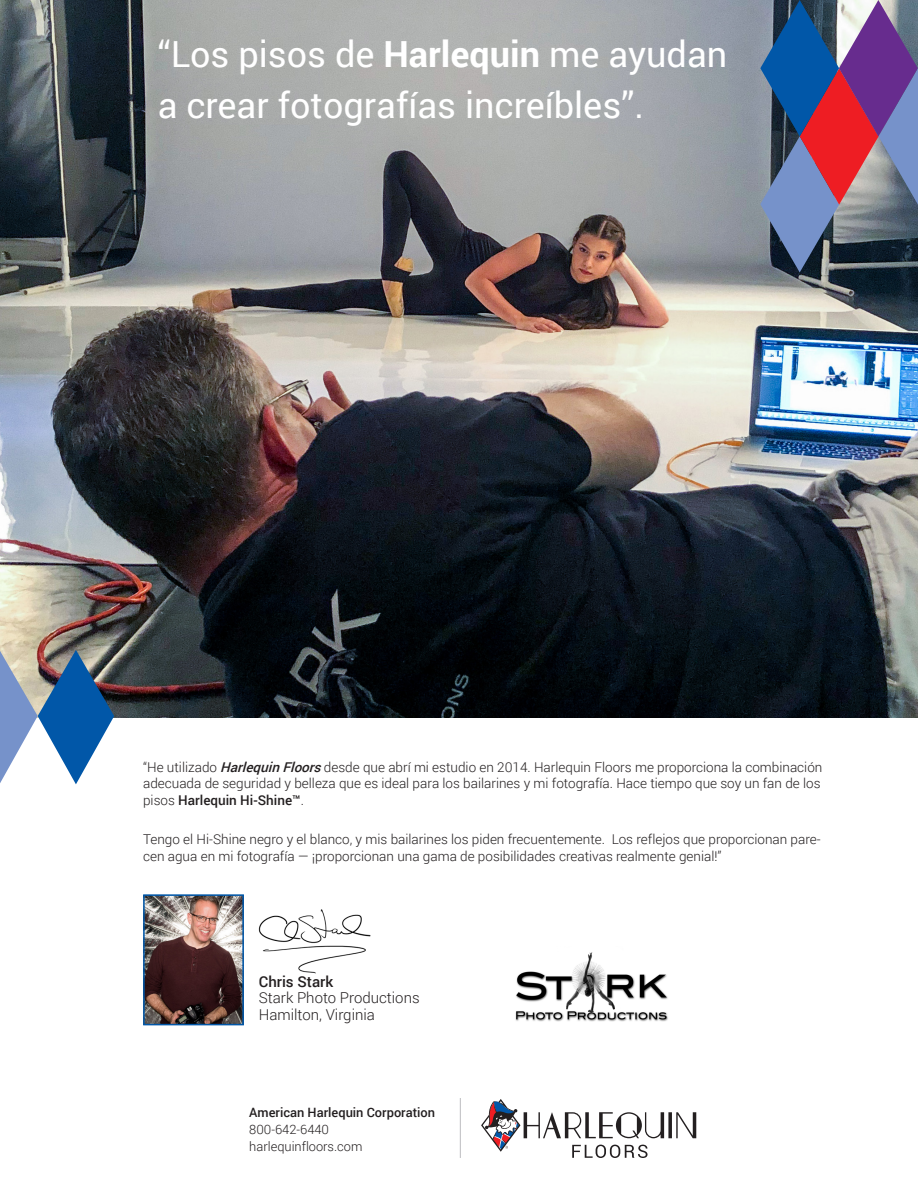
<style>
.page{position:relative;width:918px;height:1188px;background:#fff}
.page>*{position:absolute;margin:0;border:0;box-sizing:border-box;transform-origin:0 0}
.t1{font:36px "Roboto";color:#fff}
.t2{font:300 15px/16.5px "Roboto";color:#231f20}
.t3{font:300 13.5px/16.5px "Roboto";color:#231f20}
.t4{font:300 12.9px "Roboto";color:#231f20}
.t5{font:500 12.9px "Roboto";color:#231f20}
.s1{font-weight:700}
.s2{font-weight:500;font-style:italic}
.s3{font-weight:500}
</style>
<div class="page">
<img style="left:0;top:0;width:918px;height:717px">
<img style="left:146px;top:897px;width:95px;height:125px">
<div style="left:143px;top:894px;width:101px;height:131px;border:2px solid #0157a8"></div>
<hr style="left:460px;top:1098px;width:1px;height:60px;background:#bcbdc0">
<svg style="left:0;top:650px;width:114px;height:134px"></svg>
<svg style="left:760px;top:0;width:158px;height:272px;background:#6d6085"></svg>
<svg style="left:481px;top:1099px;width:215px;height:59px"></svg>
<img style="left:515px;top:952px;width:153px;height:70px">
<img style="left:259px;top:909px;width:112px;height:64px">
<p class="t1" style="left:158px;top:29px;width:571px">“Los pisos de <span class="s1">Harlequin</span> me ayudan</p>
<p class="t1" style="left:158px;top:80px;width:488px">a crear fotografías increíbles”.</p>
<p class="t3" style="left:143px;top:758px;width:681px">“He utilizado <span class="s2">HarlequinFloors</span>desde que abrí mi estudio en 2014. Harlequin Floors me proporciona la combinación adecuada de seguridad y belleza que es ideal para los bailarines y mi fotografía. Hace tiempo que soy un fan de los pisos <span class="s3">Harlequin Hi-Shine™</span>.</p>
<p class="t3" style="left:143px;top:831px;width:679px">Tengo el Hi-Shine negro y el blanco, y mis bailarines los piden frecuentemente. Los reflejos que proporcionan pare&shy;cen agua en mi fotografía — ¡proporcionan una gama de posibilidades creativas realmente genial!”</p>
<p class="t2" style="left:259px;top:972px;width:162px"><span class="s3">Chris Stark<br></span>Stark Photo Productions</p>
<p class="t2" style="left:259px;top:1005px;width:118px">Hamilton, Virginia</p>
<p class="t5" style="left:249px;top:1103px;width:187px">American Harlequin Corporation</p>
<p class="t4" style="left:249px;top:1120px;width:81px">800-642-6440</p>
<p class="t4" style="left:249px;top:1137px;width:115px">harlequinfloors.com</p>
</div>
